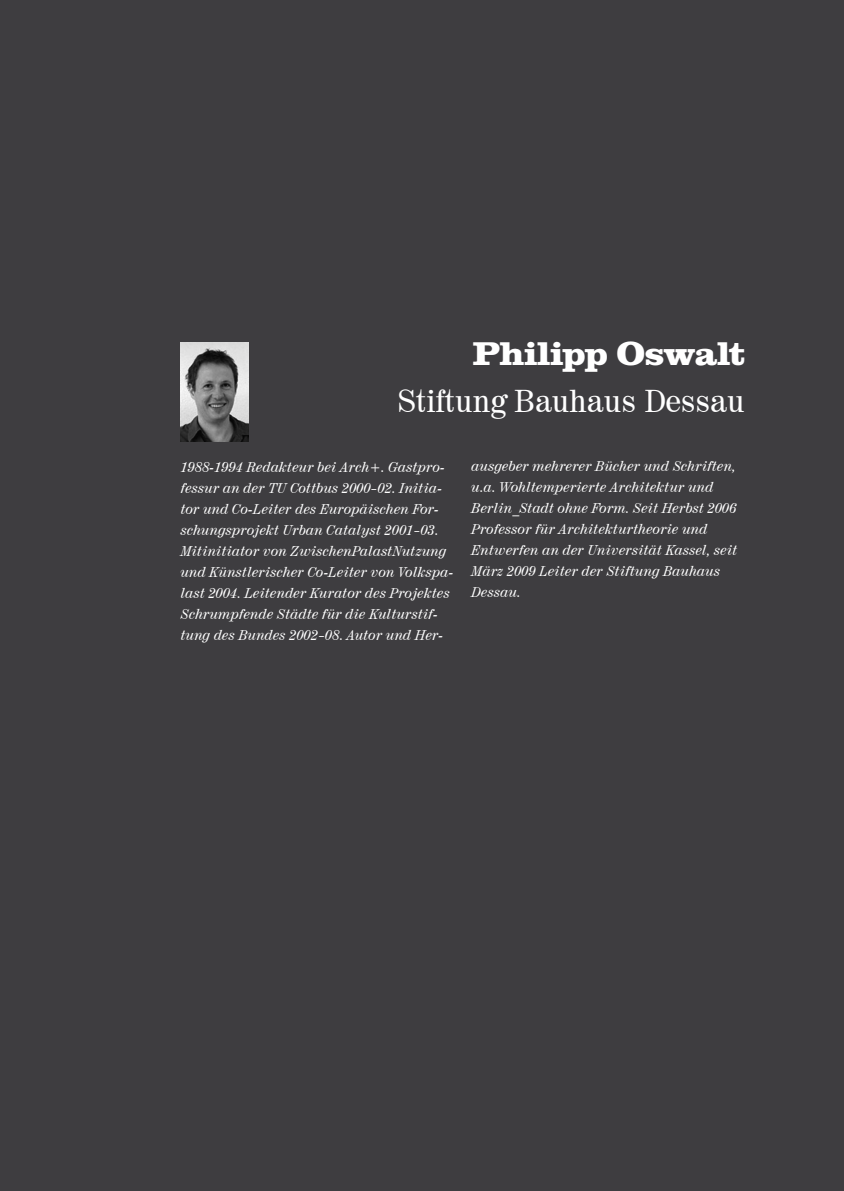
<style>
.page{position:relative;width:844px;height:1191px;background:#fff}
.page>*{position:absolute;margin:0;border:0;box-sizing:border-box;transform-origin:0 0}
.Uni{font:31.5px "Century 725 BT";color:#fff}
.autor{font:800 31.5px "Clarendon";letter-spacing:.005em;color:#fff}
.autoreninformation{font:italic 14px/21px "Century 725 BT";color:#fff}
</style>
<div class="page">
<div style="left:0;top:0;width:843px;height:1191px;background:#3e3d40"></div>
<img style="left:181px;top:342px;width:68px;height:99px">
<p class="autor" style="left:473px;top:332px;width:273px">Philipp Oswalt</p>
<p class="Uni" style="left:397px;top:382px;width:349px">Stiftung Bauhaus Dessau</p>
<p class="autoreninformation" style="left:181px;top:456px;width:274px">1988-1994 Redakteur bei Arch+. Gastpro&shy;fessur an der TU Cottbus 2000–02. Initia&shy;tor und Co-Leiter des Europäischen For&shy;schungsprojekt Urban Catalyst 2001–03.<br>Mitinitiator von ZwischenPalastNutzung und Künstlerischer Co-Leiter von Volkspa&shy;last 2004. Leitender Kurator des Projektes Schrumpfende Städte für die Kulturstif&shy;tung des Bundes 2002–08. Autor und Her-</p>
<p class="autoreninformation" style="left:471px;top:455px;width:267px">ausgeber mehrerer Bücher und Schriften, u.a. Wohltemperierte Architektur und Berlin_Stadt ohne Form. Seit Herbst 2006<br>Professor für Architekturtheorie und Entwerfen an der Universität Kassel, seit März 2009 Leiter der Stiftung Bauhaus Dessau.</p>
</div>
